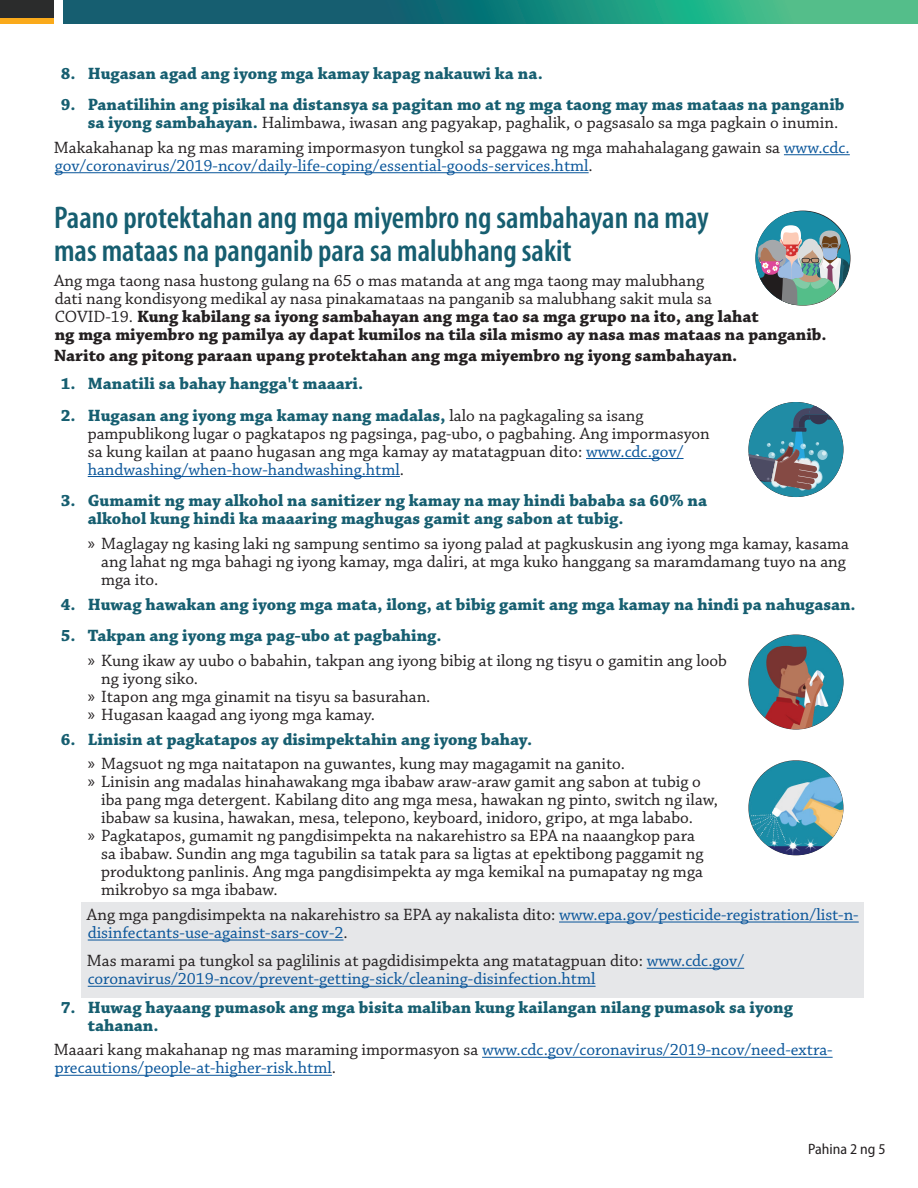
<style>
.page{position:relative;width:918px;height:1188px;background:#fff}
.page>*{position:absolute;margin:0;border:0;box-sizing:border-box;transform-origin:0 0}
.t1{font:600 condensed 31.5px/33px "Myriad Pro";color:#165e70}
.t2{font:17.25px/18px "Chaparral Pro";color:#231f20}
.t3{font:17.25px/18px "Chaparral Pro";color:#09559a}
.t4{font:700 17.25px/18px "Chaparral Pro";color:#165e70}
.t5{font:700 17.25px "Chaparral Pro";color:#231f20}
.t6{font:semi-condensed 15px "Myriad Pro";color:#231f20}
.s1{font-weight:400;color:#231f20}
.s2{color:#231f20}
.s3{font-weight:700}
.s4{font-weight:700;color:#165e70}
.s5{color:#09559a}
.s6{font-family:"Myriad Pro"}
</style>
<div class="page">
<div style="left:81px;top:902px;width:783px;height:95px;background:#e6e7e9"></div>
<hr style="left:784px;top:154px;width:66px;height:1px;background:#09559a">
<hr style="left:55px;top:172px;width:534px;height:1px;background:#09559a">
<hr style="left:586px;top:458px;width:98px;height:1px;background:#09559a">
<hr style="left:88px;top:476px;width:312px;height:1px;background:#09559a">
<hr style="left:559px;top:922px;width:300px;height:1px;background:#09559a">
<hr style="left:88px;top:940px;width:256px;height:1px;background:#09559a">
<hr style="left:647px;top:968px;width:97px;height:1px;background:#09559a">
<hr style="left:88px;top:986px;width:508px;height:1px;background:#09559a">
<hr style="left:482px;top:1057px;width:351px;height:1px;background:#09559a">
<hr style="left:55px;top:1075px;width:277px;height:1px;background:#09559a">
<img style="left:748px;top:760px;width:95px;height:95px;border-radius:48px">
<div style="left:748px;top:402px;width:95px;height:95px;background:#208ca5;border-radius:50%"></div>
<svg style="left:748px;top:402px;width:93px;height:89px"></svg>
<img style="left:748px;top:634px;width:95px;height:96px;border-radius:48px">
<div style="left:0;top:17px;width:54px;height:7px;background:#faaa1b"></div>
<div style="left:0;top:0;width:54px;height:17px;background:#2b2c2c"></div>
<svg style="left:64px;top:0;width:854px;height:24px;background:#21857b"></svg>
<img style="left:755px;top:211px;width:95px;height:94px">
<p class="t4" style="left:61px;top:65px;width:484px">8. Hugasan agad ang iyong mga kamay kapag nakauwi ka na.</p>
<p class="t4" style="left:88px;top:96px;width:758px;text-indent:-27px">9. Panatilihin ang pisikal na distansya sa pagitan mo at ng mga taong may mas mataas na panganib sa iyong sambahayan. <span class="s1">Halimbawa, iwasan ang pagyakap, paghalik, o pagsasalo sa mga pagkain o inumin.</span></p>
<p class="t3" style="left:54px;top:139px;width:797px"><span class="s2">Makakahanap ka ng mas maraming impormasyon tungkol sa paggawa ng mga mahahalagang gawain sa</span> www.cdc. gov/coronavirus/2019-ncov/daily-life-coping/essential-goods-services.html<span class="s2">.</span></p>
<h1 class="t1" style="left:54px;top:201px;width:656px">Paano protektahan ang mga miyembro ng sambahayan na may mas mataas na panganib para sa malubhang sakit</h1>
<p class="t2" style="left:54px;top:272px;width:774px">Ang mga taong nasa hustong gulang na 65 o mas matanda at ang mga taong may malubhang<br>dati nang kondisyong medikal ay nasa pinakamataas na panganib sa malubhang sakit mula sa<br>COVID-19. <span class="s3">Kung kabilang sa iyong sambahayan ang mga tao sa mga grupo na ito, ang lahat<br>ng mga miyembro ng pamilya ay dapat kumilos na tila sila mismo ay nasa mas mataas na panganib.</span></p>
<p class="t5" style="left:54px;top:345px;width:685px">Narito ang pitong paraan upang protektahan ang mga miyembro ng iyong sambahayan.</p>
<p class="t4" style="left:61px;top:375px;width:304px">1. Manatili sa bahay hangga't maaari.</p>
<p class="t2" style="left:88px;top:407px;width:624px;text-indent:-27px"><span class="s4">2. Hugasan ang iyong mga kamay nang madalas,</span> lalo na pagkagaling sa isang pampublikong lugar o pagkatapos ng pagsinga, pag-ubo, o pagbahing. Ang impormasyon sa kung kailan at paano hugasan ang mga kamay ay matatagpuan dito: <span class="s5">www.cdc.gov/ handwashing/when-how-handwashing.html</span>.</p>
<p class="t4" style="left:88px;top:492px;width:621px;text-indent:-27px">3. Gumamit ng may alkohol na sanitizer ng kamay na may hindi bababa sa 60% na alkohol kung hindi ka maaaring maghugas gamit ang sabon at tubig.</p>
<p class="t2" style="left:101px;top:535px;width:749px;text-indent:-14px"><span class="s6">»</span> Maglagay ng kasing laki ng sampung sentimo sa iyong palad at pagkuskusin ang iyong mga kamay, kasama ang lahat ng mga bahagi ng iyong kamay, mga daliri, at mga kuko hanggang sa maramdamang tuyo na ang mga ito.</p>
<p class="t4" style="left:61px;top:596px;width:796px">4. Huwag hawakan ang iyong mga mata, ilong, at bibig gamit ang mga kamay na hindi pa nahugasan.</p>
<p class="t2" style="left:88px;top:624px;width:641px;line-height:24.8px;text-indent:-27px"><span class="s4">5. Takpan ang iyong mga pag-ubo at pagbahing.<br></span><span class="s6">»</span> Kung ikaw ay uubo o babahin, takpan ang iyong bibig at ilong ng tisyu o gamitin ang loob</p>
<p class="t2" style="left:88px;top:670px;width:344px;text-indent:14px">ng iyong siko.<br><span class="s6">»</span> Itapon ang mga ginamit na tisyu sa basurahan. <span class="s6">»</span> Hugasan kaagad ang iyong mga kamay.</p>
<p class="t2" style="left:88px;top:728px;width:539px;line-height:24.8px;text-indent:-27px"><span class="s4">6. Linisin at pagkatapos ay disimpektahin ang iyong bahay.<br></span><span class="s6">»</span> Magsuot ng mga naitatapon na guwantes, kung may magagamit na ganito.</p>
<p class="t2" style="left:88px;top:774px;width:615px"><span class="s6">»</span> Linisin ang madalas hinahawakang mga ibabaw araw-araw gamit ang sabon at tubig o</p>
<p class="t2" style="left:101px;top:792px;width:618px">iba pang mga detergent. Kabilang dito ang mga mesa, hawakan ng pinto, switch ng ilaw,</p>
<p class="t2" style="left:101px;top:810px;width:593px">ibabaw sa kusina, hawakan, mesa, telepono, keyboard, inidoro, gripo, at mga lababo.</p>
<p class="t2" style="left:88px;top:828px;width:609px"><span class="s6">»</span> Pagkatapos, gumamit ng pangdisimpekta na nakarehistro sa EPA na naaangkop para</p>
<p class="t2" style="left:101px;top:846px;width:604px">sa ibabaw. Sundin ang mga tagubilin sa tatak para sa ligtas at epektibong paggamit ng</p>
<p class="t2" style="left:101px;top:864px;width:603px">produktong panlinis. Ang mga pangdisimpekta ay mga kemikal na pumapatay ng mga</p>
<p class="t2" style="left:101px;top:882px;width:178px">mikrobyo sa mga ibabaw.</p>
<p class="t3" style="left:87px;top:906px;width:773px"><span class="s2">Ang mga pangdisimpekta na nakarehistro sa EPA ay nakalista dito:</span> www.epa.gov/pesticide-registration/list-n&shy;disinfectants-use-against-sars-cov-2<span class="s2">.</span></p>
<p class="t3" style="left:87px;top:953px;width:659px"><span class="s2">Mas marami pa tungkol sa paglilinis at pagdidisimpekta ang matatagpuan dito:</span> www.cdc.gov/ coronavirus/2019-ncov/prevent-getting-sick/cleaning-disinfection.html</p>
<p class="t4" style="left:88px;top:999px;width:707px;text-indent:-27px">7. Huwag hayaang pumasok ang mga bisita maliban kung kailangan nilang pumasok sa iyong tahanan.</p>
<p class="t3" style="left:54px;top:1042px;width:780px"><span class="s2">Maaari kang makahanap ng mas maraming impormasyon sa</span> www.cdc.gov/coronavirus/2019-ncov/need-extra&shy;precautions/people-at-higher-risk.html<span class="s2">.</span></p>
<p class="t6" style="left:808px;top:1141px;width:79px">Pahina 2 ng 5</p>
</div>
